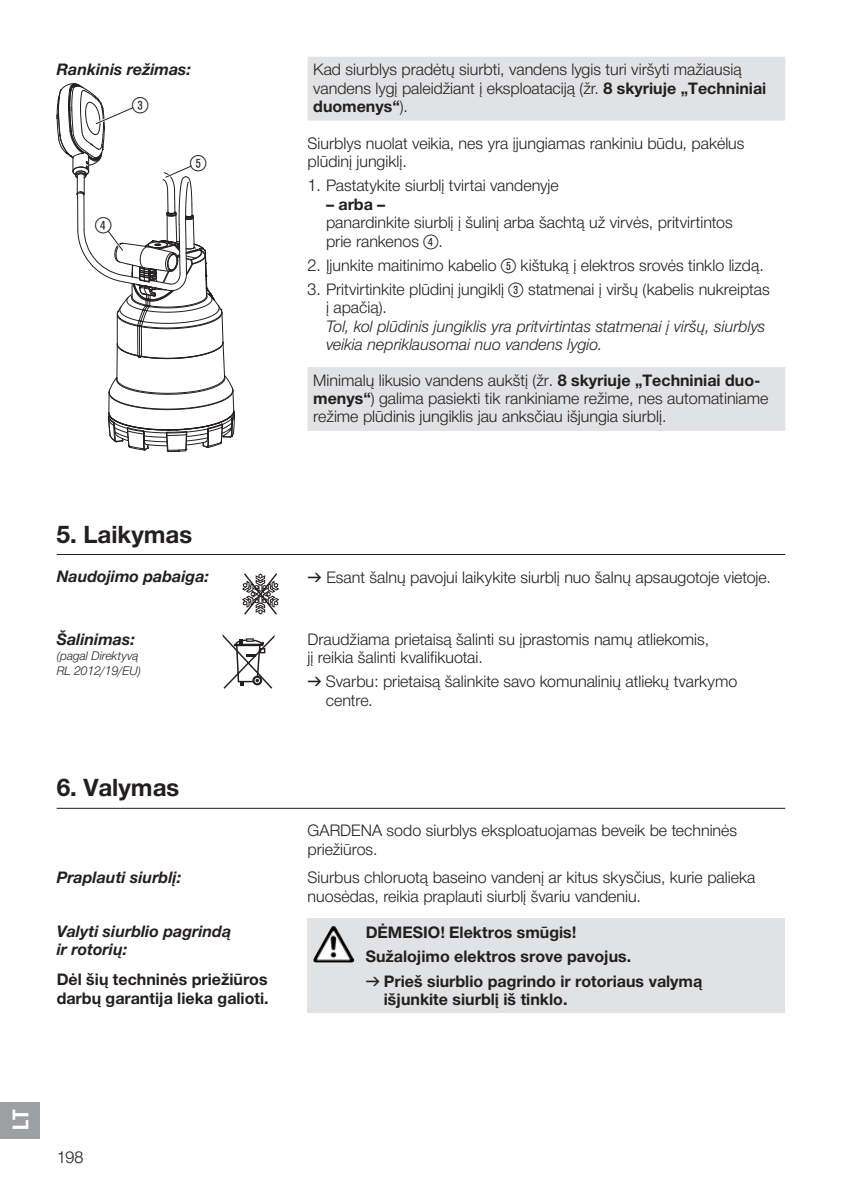
<style>
.page{position:relative;width:842px;height:1191px;background:#fff}
.page>*{position:absolute;margin:0;border:0;box-sizing:border-box;transform-origin:0 0}
.t1{font:700 24px "Gardena Sans";color:#231f20}
.t2{font:22px "Ziffernim Kreisund Quadrat BQ";color:#231f20}
.t3{font:700 22px "Gardena Sans Cond";color:#fff}
.t4{font:16px/18.4px "Gardena Sans";color:#231f20}
.t5{font:700 16px/24px "Gardena Sans";color:#231f20}
.t6{font:italic 16px/18.4px "Gardena Sans";color:#231f20}
.t7{font:italic 700 16px/18.4px "Gardena Sans";color:#231f20}
.t8{font:italic 12px/15px "Gardena Sans";color:#231f20}
.s1{font-weight:700}
.s2{font-family:"Ziffernim Kreisund Quadrat BQ";font-size:20px}
.s3{font-family:"Formdruck"}
.s4{font-family:"Formdruck";font-weight:400}
</style>
<div class="page">
<svg style="left:308px;top:57px;width:477px;height:374px"></svg>
<svg style="left:57px;top:83px;width:178px;height:369px"></svg>
<hr style="left:57px;top:554px;width:728px;height:1px;background:#231f20">
<svg style="left:242px;top:573px;width:37px;height:42px"></svg>
<svg style="left:222px;top:634px;width:53px;height:55px"></svg>
<div style="left:308px;top:918px;width:477px;height:95px;background:#e1e2e4"></div>
<hr style="left:57px;top:808px;width:728px;height:1px;background:#231f20">
<img style="left:313px;top:926px;width:20px;height:35px">
<div style="left:0;top:1102px;width:40px;height:36px;background:#9d9fa2"></div>
<p class="t7" style="left:57px;top:59px;width:136px">Rankinis režimas:</p>
<h2 class="t2" style="left:132px;top:92px;width:18px">3</h2>
<h2 class="t2" style="left:95px;top:213px;width:18px">4</h2>
<h2 class="t2" style="left:190px;top:151px;width:18px">5</h2>
<p class="t4" style="left:313px;top:60px;width:455px">Kad siurblys pradėtų siurbti, vandens lygis turi viršyti mažiausią vandens lygį paleidžiant į eksploataciją (žr. <span class="s1">8 skyriuje „Techniniai duomenys“</span>).</p>
<p class="t4" style="left:308px;top:133px;width:438px">Siurblys nuolat veikia, nes yra įjungiamas rankiniu būdu, pakėlus plūdinį jungiklį.</p>
<p class="t4" style="left:308px;top:176px;width:253px">1. Pastatykite siurblį tvirtai vandenyje</p>
<p class="t5" style="left:326px;top:191px;width:61px">– arba –</p>
<p class="t4" style="left:326px;top:213px;width:408px">panardinkite siurblį į šulinį arba šachtą už virvės, pritvirtintos prie rankenos <span class="s2">4</span>.</p>
<p class="t4" style="left:308px;top:255px;width:458px">2. Įjunkite maitinimo kabelio <span class="s2">5</span> kištuką į elektros srovės tinklo lizdą.</p>
<p class="t4" style="left:326px;top:279px;width:445px;text-indent:-18px">3. Pritvirtinkite plūdinį jungiklį <span class="s2">3</span> statmenai į viršų (kabelis nukreiptas į apačią).</p>
<p class="t6" style="left:326px;top:316px;width:441px">Tol, kol plūdinis jungiklis yra pritvirtintas statmenai į viršų, siurblys veikia nepriklausomai nuo vandens lygio.</p>
<p class="t4" style="left:313px;top:370px;width:457px">Minimalų likusio vandens aukštį (žr. <span class="s1">8 skyriuje „Techniniai duo&shy;menys“</span>) galima pasiekti tik rankiniame režime, nes automatiniame režime plūdinis jungiklis jau anksčiau išjungia siurblį.</p>
<h1 class="t1" style="left:57px;top:516px;width:137px">5. Laikymas</h1>
<p class="t7" style="left:57px;top:566px;width:154px">Naudojimo pabaiga:</p>
<p class="t4" style="left:308px;top:568px;width:465px"><span class="s3">v</span> Esant šalnų pavojui laikykite siurblį nuo šalnų apsaugotoje vietoje.</p>
<p class="t7" style="left:57px;top:629px;width:80px">Šalinimas:</p>
<p class="t8" style="left:57px;top:647px;width:86px">(pagal Direktyvą<br>RL 2012/19/EU)</p>
<h1 class="t1" style="left:57px;top:770px;width:124px">6. Valymas</h1>
<p class="t4" style="left:308px;top:629px;width:403px">Draudžiama prietaisą šalinti su įprastomis namų atliekomis, jį reikia šalinti kvalifikuotai.</p>
<p class="t4" style="left:326px;top:672px;width:413px;text-indent:-18px"><span class="s3">v</span> Svarbu: prietaisą šalinkite savo komunalinių atliekų tvarkymo centre.</p>
<p class="t4" style="left:308px;top:820px;width:431px">GARDENA sodo siurblys eksploatuojamas beveik be techninės priežiūros.</p>
<p class="t7" style="left:57px;top:867px;width:126px">Praplauti siurblį:</p>
<p class="t4" style="left:308px;top:867px;width:449px">Siurbus chloruotą baseino vandenį ar kitus skysčius, kurie palieka nuosėdas, reikia praplauti siurblį švariu vandeniu.</p>
<p class="t7" style="left:57px;top:921px;width:176px">Valyti siurblio pagrindą ir rotorių:</p>
<p class="t5" style="left:57px;top:969px;width:214px;line-height:18.4px">Dėl šių techninės priežiūros darbų garantija lieka galioti.</p>
<p class="t5" style="left:366px;top:919px;width:338px">DĖMESIO! Elektros smūgis!<br>Sužalojimo elektros srove pavojus.<br><span class="s4">v</span> Prieš siurblio pagrindo ir rotoriaus valymą</p>
<p class="t5" style="left:384px;top:986px;width:185px">išjunkite siurblį iš tinklo.</p>
<h2 class="t3" style="left:5px;top:1130px;width:22px;rotate:-90deg">LT</h2>
<p class="t4" style="left:57px;top:1147px;width:28px">198</p>
</div>
